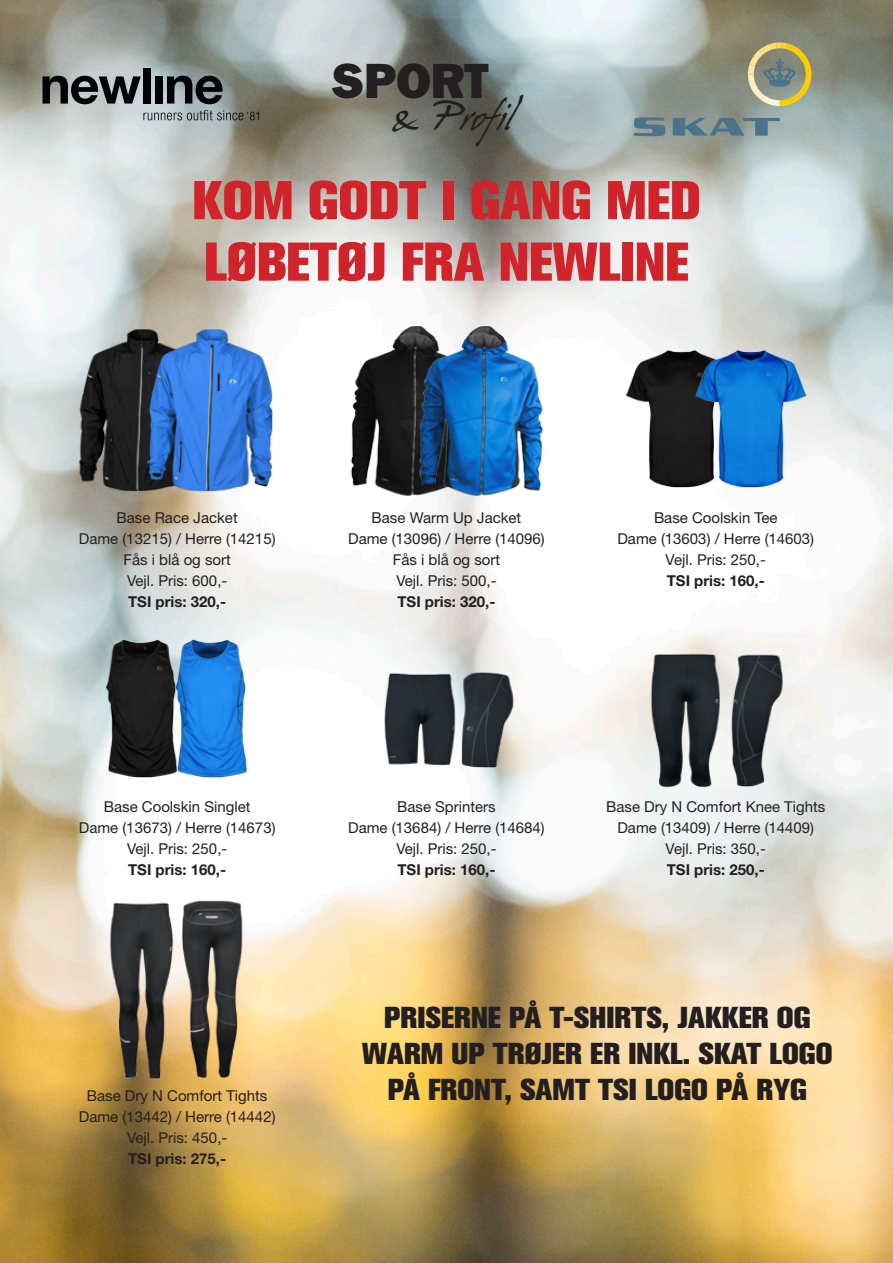
<style>
.page{position:relative;width:893px;height:1263px;background:#fff}
.page>*{position:absolute;margin:0;border:0;box-sizing:border-box;transform-origin:0 0}
.t1{font:54px "Akzidenz Grotesk BQ X Bold Alt";color:#d1232a}
.t2{font:49.8px "ITC Franklin Gothic Std Hvy";letter-spacing:-.005em;color:#231f20}
.t3{font:34.8px "Hans Hand";color:#231f20}
.t4{font:30px/36px "Akzidenz Grotesk BQ X Bold Alt";color:#231f20;text-align:center}
.t5{font:15px "Helvetica Neue LT Pro";color:#231f20}
.t6{font:700 15px "Helvetica Neue LT Pro";color:#231f20}
</style>
<div class="page">
<img style="left:0;top:0;width:893px;height:1263px">
<img style="left:73px;top:325px;width:70px;height:173px">
<img style="left:343px;top:325px;width:69px;height:173px">
<img style="left:612px;top:325px;width:69px;height:173px">
<img style="left:73px;top:617px;width:70px;height:173px">
<img style="left:377px;top:617px;width:139px;height:173px">
<img style="left:108px;top:885px;width:138px;height:198px">
<img style="left:646px;top:611px;width:139px;height:185px">
<img style="left:143px;top:325px;width:138px;height:173px">
<img style="left:412px;top:325px;width:138px;height:173px">
<img style="left:681px;top:325px;width:139px;height:173px">
<img style="left:143px;top:617px;width:138px;height:173px">
<svg style="left:43px;top:76px;width:98px;height:28px;background:#535759"></svg>
<div style="left:143px;top:68px;width:7px;height:36px;background:#010208"></div>
<div style="left:155px;top:76px;width:7px;height:28px;background:#010208"></div>
<svg style="left:167px;top:76px;width:56px;height:28px;background:#41484b"></svg>
<svg style="left:143px;top:110px;width:116px;height:10px"></svg>
<svg style="left:673px;top:118px;width:107px;height:18px;background:#6b8890"></svg>
<svg style="left:634px;top:117px;width:31px;height:19px"></svg>
<svg style="left:748px;top:43px;width:63px;height:63px;background:#a2a076"></svg>
<p class="t2" style="left:331px;top:51px;width:159px">SPORT</p>
<p class="t3" style="left:392px;top:97px;width:125px">&amp; Profil</p>
<p class="t1" style="left:192px;top:169px;width:510px">KOM GODT I GANG MED</p>
<p class="t1" style="left:204px;top:231px;width:486px">LØBETØJ FRA NEWLINE</p>
<p class="t5" style="left:117px;top:508px;width:123px">Base Race Jacket</p>
<p class="t5" style="left:79px;top:529px;width:198px">Dame (13215) / Herre (14215)</p>
<p class="t5" style="left:123px;top:550px;width:109px">Fås i blå og sort</p>
<p class="t5" style="left:127px;top:571px;width:102px">Vejl. Pris: 600,-</p>
<p class="t6" style="left:128px;top:592px;width:100px">TSI pris: 320,-</p>
<p class="t5" style="left:372px;top:508px;width:151px">Base Warm Up Jacket</p>
<p class="t5" style="left:348px;top:529px;width:198px">Dame (13096) / Herre (14096)</p>
<p class="t5" style="left:393px;top:550px;width:109px">Fås i blå og sort</p>
<p class="t5" style="left:396px;top:571px;width:102px">Vejl. Pris: 500,-</p>
<p class="t6" style="left:397px;top:592px;width:100px">TSI pris: 320,-</p>
<p class="t5" style="left:654px;top:508px;width:125px">Base Coolskin Tee</p>
<p class="t5" style="left:617px;top:529px;width:198px">Dame (13603) / Herre (14603)</p>
<p class="t5" style="left:666px;top:550px;width:102px">Vejl. Pris: 250,-</p>
<p class="t6" style="left:667px;top:571px;width:100px">TSI pris: 160,-</p>
<p class="t5" style="left:104px;top:798px;width:148px">Base Coolskin Singlet</p>
<p class="t5" style="left:79px;top:819px;width:198px">Dame (13673) / Herre (14673)</p>
<p class="t5" style="left:127px;top:840px;width:102px">Vejl. Pris: 250,-</p>
<p class="t6" style="left:128px;top:860px;width:100px">TSI pris: 160,-</p>
<p class="t5" style="left:87px;top:1087px;width:182px">Base Dry N Comfort Tights</p>
<p class="t5" style="left:79px;top:1108px;width:198px">Dame (13442) / Herre (14442)</p>
<p class="t5" style="left:127px;top:1129px;width:102px">Vejl. Pris: 450,-</p>
<p class="t6" style="left:128px;top:1150px;width:100px">TSI pris: 275,-</p>
<p class="t5" style="left:397px;top:798px;width:100px">Base Sprinters</p>
<p class="t5" style="left:348px;top:819px;width:198px">Dame (13684) / Herre (14684)</p>
<p class="t5" style="left:396px;top:840px;width:102px">Vejl. Pris: 250,-</p>
<p class="t6" style="left:397px;top:860px;width:100px">TSI pris: 160,-</p>
<p class="t5" style="left:606px;top:798px;width:221px">Base Dry N Comfort Knee Tights</p>
<p class="t5" style="left:617px;top:819px;width:198px">Dame (13409) / Herre (14409)</p>
<p class="t5" style="left:666px;top:840px;width:102px">Vejl. Pris: 350,-</p>
<p class="t6" style="left:667px;top:860px;width:100px">TSI pris: 250,-</p>
<p class="t4" style="left:362px;top:1000px;width:472px">PRISERNE PÅ T-SHIRTS, JAKKER OG<br>WARM UP TRØJER ER INKL. SKAT LOGO<br>PÅ FRONT, SAMT TSI LOGO PÅ RYG</p>
</div>
